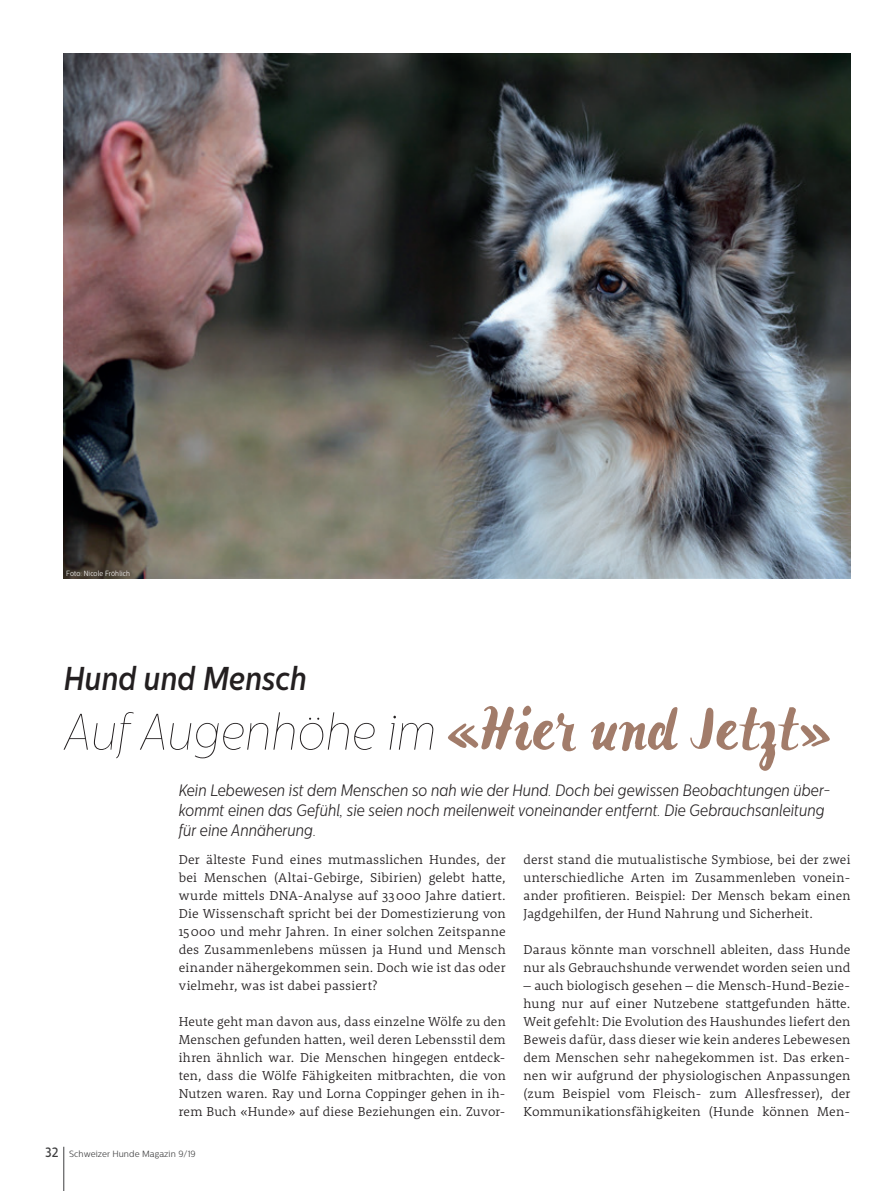
<style>
.page{position:relative;width:893px;height:1191px;background:#fff}
.page>*{position:absolute;margin:0;border:0;box-sizing:border-box;transform-origin:0 0}
.t1{font:italic 51px "Centrale Sans Cnd X Thin";color:#231f20}
.t2{font:italic 500 33px "Centrale Sans Cnd";color:#231f20}
.t3{font:italic 300 16.5px/19.8px "Centrale Sans Cnd";color:#231f20}
.t4{font:300 13.2px/18px "Rooney Pro";letter-spacing:.01em;color:#231f20;text-align:justify}
.t5{font:300 9px "Centrale Sans Cnd";letter-spacing:.01em;color:#3e3e3f;scale:1.1 1}
.t6{font:300 7.5px "Centrale Sans Cnd";letter-spacing:.02em;color:#fff}
.s1{font-family:"TT Compotes Dew";font-style:normal;font-size:63px;color:#a27c6a}
.s2{font-weight:500;font-size:13.5px}
</style>
<div class="page">
<img style="left:64px;top:54px;width:786px;height:524px">
<hr style="left:64px;top:1146px;width:1px;height:45px;background:#3e3e3f">
<p class="t6" style="left:66px;top:569px;width:66px">Foto: Nicole Fröhlich</p>
<h2 class="t2" style="left:64px;top:658px;width:245px">Hund und Mensch</h2>
<h1 class="t1" style="left:64px;top:703px;width:769px">Auf Augenhöhe im <span class="s1">«Hier und Jetzt»</span></h1>
<p class="t3" style="left:179px;top:780px;width:653px">Kein Lebewesen ist dem Menschen so nah wie der Hund. Doch bei gewissen Beobachtungen über&shy;kommt einen das Gefühl, sie seien noch meilenweit voneinander entfernt. Die Gebrauchsanleitung für eine Annäherung.</p>
<p class="t4" style="left:179px;top:850px;width:329px">Der älteste Fund eines mutmasslichen Hundes, der bei Menschen (Altai-Gebirge, Sibirien) gelebt hatte, wurde mittels DNA-Analyse auf 33000 Jahre datiert.<br>Die Wissenschaft spricht bei der Domestizierung von 15000 und mehr Jahren. In einer solchen Zeitspanne des Zusammenlebens müssen ja Hund und Mensch einander nähergekommen sein. Doch wie ist das oder vielmehr, was ist dabei passiert?</p>
<p class="t4" style="left:179px;top:1012px;width:328px">Heute geht man davon aus, dass einzelne Wölfe zu den Menschen gefunden hatten, weil deren Lebensstil dem ihren ähnlich war. Die Menschen hingegen entdeck&shy;ten, dass die Wölfe Fähigkeiten mitbrachten, die von Nutzen waren. Ray und Lorna Coppinger gehen in ih&shy;rem Buch «Hunde» auf diese Beziehungen ein. Zuvor-</p>
<p class="t5" style="left:45px;top:1148px;width:138px"><span class="s2">32</span> Schweizer Hunde Magazin 9/19</p>
<p class="t4" style="left:524px;top:850px;width:328px">derst stand die mutualistische Symbiose, bei der zwei unterschiedliche Arten im Zusammenleben vonein&shy;ander profitieren. Beispiel: Der Mensch bekam einen Jagdgehilfen, der Hund Nahrung und Sicherheit.</p>
<p class="t4" style="left:524px;top:940px;width:328px">Daraus könnte man vorschnell ableiten, dass Hunde nur als Gebrauchshunde verwendet worden seien und</p>
<p class="t4" style="left:524px;top:976px;width:328px">– auch biologisch gesehen – die Mensch-Hund-Bezie&shy;hung nur auf einer Nutzebene stattgefunden hätte.<br>Weit gefehlt: Die Evolution des Haushundes liefert den Beweis dafür, dass dieser wie kein anderes Lebewesen dem Menschen sehr nahegekommen ist. Das erken&shy;nen wir aufgrund der physiologischen Anpassungen (zum Beispiel vom Fleisch- zum Allesfresser), der Kommunikationsfähigkeiten (Hunde können Men-</p>
</div>
